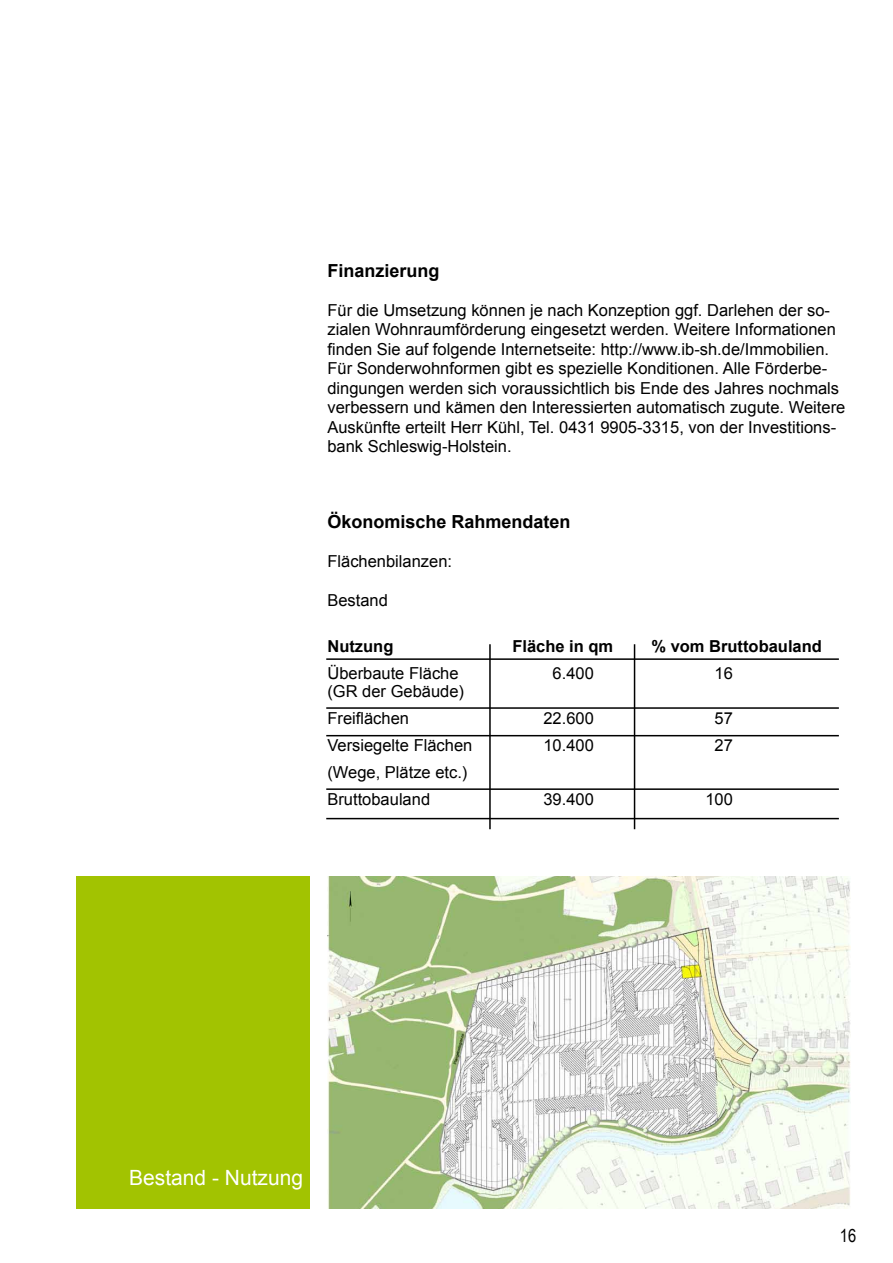
<style>
.page{position:relative;width:893px;height:1263px;background:#fff}
.page>*{position:absolute;margin:0;border:0;box-sizing:border-box;transform-origin:0 0}
.t1{font:21px "Arial";color:#fff}
.t2{font:700 18px "Arial";color:#000}
.t3{font:18px "Arial Narrow";color:#000}
.t4{font:16.5px/19.5px "Arial";color:#000}
.t5{font:700 16.5px "Arial";color:#000}
</style>
<div class="page">
<div style="left:76px;top:876px;width:234px;height:333px;background:#a2c301"></div>
<hr style="left:326px;top:658px;width:513px;height:2px;background:#000">
<hr style="left:326px;top:707px;width:513px;height:2px;background:#000">
<hr style="left:326px;top:735px;width:513px;height:1px;background:#000">
<hr style="left:326px;top:788px;width:513px;height:2px;background:#000">
<hr style="left:326px;top:818px;width:513px;height:1px;background:#000">
<hr style="left:489px;top:644px;width:2px;height:185px;background:#000">
<hr style="left:634px;top:644px;width:1px;height:185px;background:#000">
<img style="left:327px;top:876px;width:523px;height:333px">
<p class="t2" style="left:327px;top:258px;width:114px">Finanzierung</p>
<p class="t4" style="left:327px;top:300px;width:519px">Für die Umsetzung können je nach Konzeption ggf. Darlehen der so&shy;zialen Wohnraumförderung eingesetzt werden. Weitere Informationen finden Sie auf folgende Internetseite: http://www.ib-sh.de/Immobilien.<br>Für Sonderwohnformen gibt es spezielle Konditionen. Alle Förderbe&shy;dingungen werden sich voraussichtlich bis Ende des Jahres nochmals verbessern und kämen den Interessierten automatisch zugute. Weitere Auskünfte erteilt Herr Kühl, Tel. 0431 9905-3315, von der Investitions&shy;bank Schleswig-Holstein.</p>
<p class="t2" style="left:327px;top:509px;width:245px">Ökonomische Rahmendaten</p>
<p class="t4" style="left:327px;top:551px;width:126px">Flächenbilanzen:</p>
<p class="t4" style="left:327px;top:590px;width:62px">Bestand</p>
<p class="t5" style="left:327px;top:635px;width:67px">Nutzung</p>
<p class="t5" style="left:512px;top:635px;width:102px">Fläche in qm</p>
<p class="t5" style="left:651px;top:635px;width:172px">% vom Bruttobauland</p>
<p class="t4" style="left:327px;top:664px;width:133px">Überbaute Fläche</p>
<p class="t4" style="left:553px;top:664px;width:43px">6.400</p>
<p class="t4" style="left:715px;top:664px;width:20px">16</p>
<p class="t4" style="left:327px;top:678px;width:138px;line-height:27px">(GR der Gebäude)<br>Freiflächen</p>
<p class="t4" style="left:543px;top:709px;width:52px">22.600</p>
<p class="t4" style="left:715px;top:709px;width:20px">57</p>
<p class="t4" style="left:327px;top:736px;width:146px">Versiegelte Flächen</p>
<p class="t4" style="left:543px;top:736px;width:52px">10.400</p>
<p class="t4" style="left:715px;top:736px;width:20px">27</p>
<p class="t4" style="left:327px;top:759px;width:142px;line-height:27px">(Wege, Plätze etc.)<br>Bruttobauland</p>
<p class="t4" style="left:543px;top:790px;width:52px">39.400</p>
<p class="t4" style="left:705px;top:790px;width:29px">100</p>
<p class="t1" style="left:129px;top:1164px;width:175px">Bestand - Nutzung</p>
<p class="t3" style="left:840px;top:1222px;width:18px">16</p>
</div>
